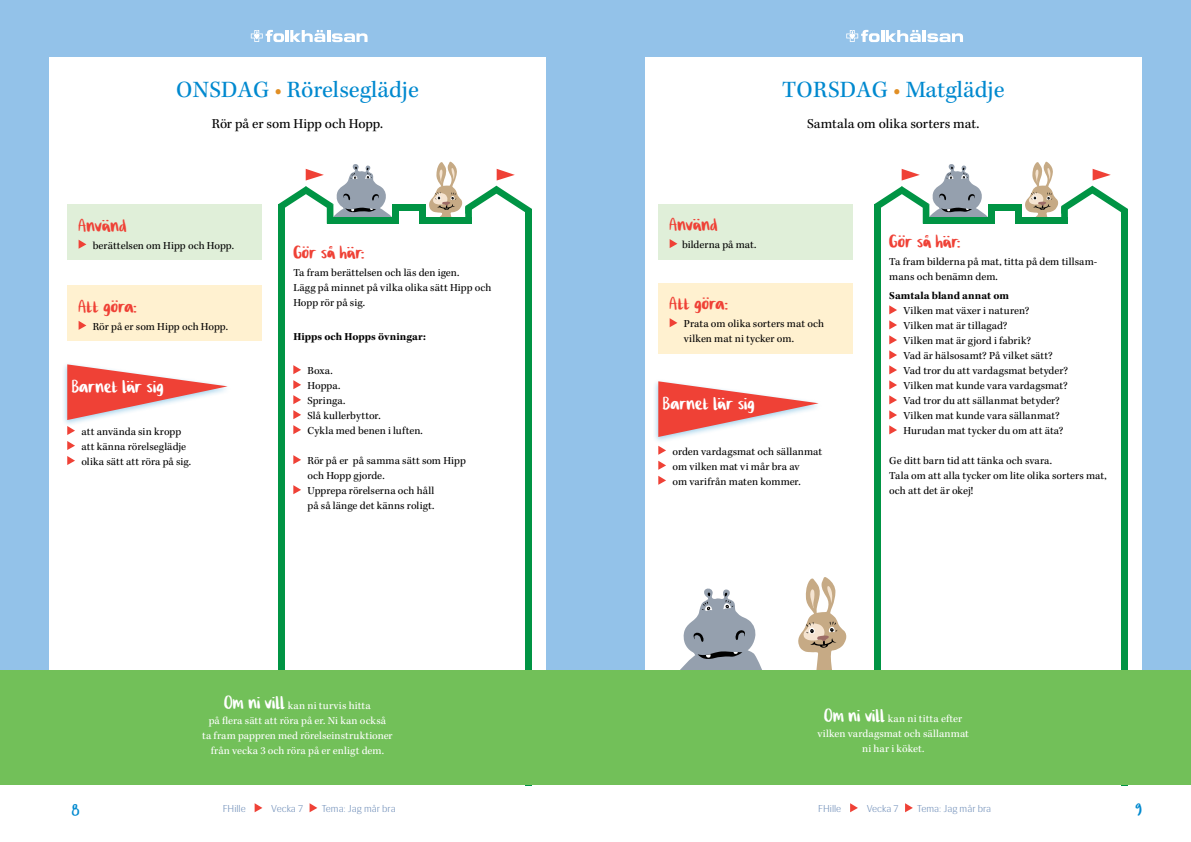
<style>
.page{position:relative;width:1191px;height:842px;background:#fff}
.page>*{position:absolute;margin:0;border:0;box-sizing:border-box;transform-origin:0 0}
.t1{font:24px "Kepler Std";letter-spacing:.005em;color:#0089cf}
.t2{font:23px "Cilla F Hscript";letter-spacing:.005em;color:#ef4136}
.t3{font:23px "Cilla F Hscript";letter-spacing:.005em;color:#fff}
.t4{font:22px "Cilla F Hscript";color:#0089cf}
.t5{font:14px "Kepler Std";color:#000}
.t6{font:11px/15px "Kepler Std";letter-spacing:.005em;color:#000}
.t7{font:11px/15px "Kepler Std";letter-spacing:.005em;color:#fff;text-align:center}
.t8{font:700 11px "Kepler Std";letter-spacing:.005em;color:#000}
.t9{font:300 10px "Siri";color:#6e8db8}
.s1{color:#e18f25}
.s2{font-family:"Cilla F Hscript";font-size:23px}
</style>
<div class="page">
<div style="left:0;top:0;width:1191px;height:785px;background:#93c2e9"></div>
<div style="left:49px;top:57px;width:497px;height:728px;background:#fff"></div>
<div style="left:645px;top:57px;width:496px;height:728px;background:#fff"></div>
<svg style="left:255px;top:803px;width:7px;height:9px"></svg>
<svg style="left:309px;top:803px;width:8px;height:9px"></svg>
<svg style="left:850px;top:803px;width:8px;height:9px"></svg>
<svg style="left:905px;top:803px;width:8px;height:9px"></svg>
<svg style="left:251px;top:30px;width:33px;height:12px"></svg>
<hr style="left:285px;top:30px;width:4px;height:12px;background:#fff">
<svg style="left:290px;top:30px;width:77px;height:12px"></svg>
<svg style="left:846px;top:30px;width:117px;height:12px"></svg>
<div style="left:327px;top:217px;width:72px;height:7px;background:#009444"></div>
<div style="left:419px;top:217px;width:53px;height:7px;background:#009444"></div>
<div style="left:392px;top:204px;width:34px;height:6px;background:#009444"></div>
<div style="left:419px;top:204px;width:7px;height:19px;background:#009444"></div>
<div style="left:392px;top:204px;width:7px;height:19px;background:#009444"></div>
<svg style="left:278px;top:164px;width:114px;height:60px"></svg>
<svg style="left:429px;top:161px;width:103px;height:56px"></svg>
<div style="left:525px;top:209px;width:7px;height:576px;background:#009444"></div>
<div style="left:278px;top:205px;width:7px;height:580px;background:#009444"></div>
<div style="left:922px;top:217px;width:72px;height:7px;background:#009444"></div>
<div style="left:1015px;top:217px;width:52px;height:7px;background:#009444"></div>
<div style="left:988px;top:204px;width:33px;height:6px;background:#009444"></div>
<div style="left:1015px;top:204px;width:6px;height:19px;background:#009444"></div>
<div style="left:988px;top:204px;width:6px;height:19px;background:#009444"></div>
<svg style="left:874px;top:164px;width:114px;height:60px"></svg>
<svg style="left:1025px;top:161px;width:103px;height:63px"></svg>
<div style="left:1121px;top:209px;width:7px;height:576px;background:#009444"></div>
<div style="left:874px;top:205px;width:7px;height:580px;background:#009444"></div>
<svg style="left:293px;top:365px;width:8px;height:9px"></svg>
<svg style="left:293px;top:380px;width:8px;height:9px"></svg>
<svg style="left:293px;top:395px;width:8px;height:9px"></svg>
<svg style="left:293px;top:410px;width:8px;height:9px"></svg>
<svg style="left:293px;top:425px;width:8px;height:9px"></svg>
<svg style="left:293px;top:455px;width:8px;height:9px"></svg>
<svg style="left:293px;top:485px;width:8px;height:9px"></svg>
<svg style="left:889px;top:305px;width:8px;height:9px"></svg>
<svg style="left:889px;top:320px;width:8px;height:9px"></svg>
<svg style="left:889px;top:335px;width:8px;height:9px"></svg>
<svg style="left:889px;top:350px;width:8px;height:9px"></svg>
<svg style="left:889px;top:365px;width:8px;height:9px"></svg>
<svg style="left:889px;top:380px;width:8px;height:9px"></svg>
<svg style="left:889px;top:395px;width:8px;height:9px"></svg>
<svg style="left:889px;top:410px;width:8px;height:9px"></svg>
<svg style="left:889px;top:425px;width:8px;height:9px"></svg>
<div style="left:658px;top:204px;width:194px;height:55px;background:#e0efd9"></div>
<svg style="left:669px;top:239px;width:8px;height:9px"></svg>
<div style="left:61px;top:361px;width:170px;height:66px;background:#1c90cf;opacity:.4"></div>
<svg style="left:67px;top:364px;width:161px;height:56px"></svg>
<svg style="left:67px;top:426px;width:8px;height:9px"></svg>
<svg style="left:67px;top:441px;width:8px;height:9px"></svg>
<svg style="left:67px;top:456px;width:8px;height:9px"></svg>
<div style="left:67px;top:204px;width:194px;height:56px;background:#e0efd9"></div>
<svg style="left:79px;top:240px;width:7px;height:9px"></svg>
<div style="left:67px;top:285px;width:194px;height:56px;background:#fff1d0"></div>
<svg style="left:79px;top:321px;width:7px;height:9px"></svg>
<div style="left:652px;top:378px;width:170px;height:66px;background:#1c90cf;opacity:.4"></div>
<svg style="left:658px;top:381px;width:160px;height:56px"></svg>
<svg style="left:658px;top:446px;width:8px;height:9px"></svg>
<svg style="left:658px;top:461px;width:8px;height:9px"></svg>
<svg style="left:658px;top:476px;width:8px;height:9px"></svg>
<div style="left:658px;top:283px;width:194px;height:71px;background:#fff1d0"></div>
<svg style="left:669px;top:318px;width:8px;height:9px"></svg>
<svg style="left:680px;top:588px;width:82px;height:82px"></svg>
<svg style="left:798px;top:577px;width:48px;height:93px"></svg>
<div style="left:0;top:670px;width:1191px;height:115px;background:#72c059"></div>
<h1 class="t1" style="left:176px;top:75px;width:244px">ONSDAG <span class="s1">•</span> Rörelseglädje</h1>
<p class="t5" style="left:212px;top:115px;width:173px">Rör på er som Hipp och Hopp.</p>
<h2 class="t2" style="left:79px;top:212px;width:49px">Använd</h2>
<p class="t6" style="left:93px;top:238px;width:143px">berättelsen om Hipp och Hopp.</p>
<h2 class="t2" style="left:79px;top:293px;width:60px">Att göra:</h2>
<p class="t6" style="left:93px;top:319px;width:137px">Rör på er som Hipp och Hopp.</p>
<h2 class="t3" style="left:72px;top:374px;width:93px">Barnet lär sig</h2>
<p class="t6" style="left:81px;top:424px;width:111px">att använda sin kropp att känna rörelseglädje olika sätt att röra på sig.</p>
<h2 class="t2" style="left:293px;top:240px;width:72px">Gör så här:</h2>
<p class="t6" style="left:293px;top:266px;width:200px">Ta fram berättelsen och läs den igen.<br>Lägg på minnet på vilka olika sätt Hipp och<br>Hopp rör på sig.</p>
<p class="t8" style="left:293px;top:330px;width:134px">Hipps och Hopps övningar:</p>
<p class="t6" style="left:307px;top:364px;width:117px">Boxa.<br>Hoppa.<br>Springa.<br>Slå kullerbyttor.<br>Cykla med benen i luften.</p>
<p class="t6" style="left:307px;top:454px;width:160px">Rör på er på samma sätt som Hipp och Hopp gjorde.<br>Upprepa rörelserna och håll<br>på så länge det känns roligt.</p>
<p class="t7" style="left:202px;top:699px;width:192px"><span class="s2">Om ni vill</span> kan ni turvis hitta<br>på flera sätt att röra på er. Ni kan också<br>ta fram pappren med rörelseinstruktioner från vecka 3 och röra på er enligt dem.</p>
<h1 class="t1" style="left:782px;top:75px;width:224px">TORSDAG <span class="s1">•</span> Matglädje</h1>
<p class="t5" style="left:807px;top:115px;width:174px">Samtala om olika sorters mat.</p>
<h2 class="t2" style="left:669px;top:212px;width:49px">Använd</h2>
<p class="t6" style="left:682px;top:238px;width:76px">bilderna på mat.</p>
<h2 class="t2" style="left:669px;top:291px;width:60px">Att göra:</h2>
<p class="t6" style="left:684px;top:317px;width:142px">Prata om olika sorters mat och vilken mat ni tycker om.</p>
<h2 class="t3" style="left:663px;top:391px;width:93px">Barnet lär sig</h2>
<p class="t6" style="left:672px;top:444px;width:151px">orden vardagsmat och sällanmat om vilken mat vi mår bra av<br>om varifrån maten kommer.</p>
<h2 class="t2" style="left:889px;top:229px;width:72px">Gör så här:</h2>
<p class="t6" style="left:889px;top:255px;width:209px">Ta fram bilderna på mat, titta på dem tillsam&shy;mans och benämn dem.</p>
<p class="t8" style="left:889px;top:290px;width:121px">Samtala bland annat om</p>
<p class="t6" style="left:903px;top:304px;width:166px">Vilken mat växer i naturen?<br>Vilken mat är tillagad?<br>Vilken mat är gjord i fabrik?<br>Vad är hälsosamt? På vilket sätt?<br>Vad tror du att vardagsmat betyder?<br>Vilken mat kunde vara vardagsmat?<br>Vad tror du att sällanmat betyder?<br>Vilken mat kunde vara sällanmat?<br>Hurudan mat tycker du om att äta?</p>
<p class="t6" style="left:889px;top:454px;width:219px">Ge ditt barn tid att tänka och svara.<br>Tala om att alla tycker om lite olika sorters mat, och att det är okej!</p>
<p class="t7" style="left:817px;top:711px;width:153px"><span class="s2">Om ni vill</span> kan ni titta efter vilken vardagsmat och sällanmat ni har i köket.</p>
<h3 class="t4" style="left:72px;top:797px;width:9px">8</h3>
<p class="t9" style="left:223px;top:803px;width:25px">FHille</p>
<p class="t9" style="left:271px;top:803px;width:33px">Vecka 7</p>
<p class="t9" style="left:322px;top:803px;width:75px">Tema: Jag mår bra</p>
<p class="t9" style="left:818px;top:803px;width:25px">FHille</p>
<p class="t9" style="left:866px;top:803px;width:33px">Vecka 7</p>
<p class="t9" style="left:917px;top:803px;width:75px">Tema: Jag mår bra</p>
<h3 class="t4" style="left:1135px;top:797px;width:8px">9</h3>
</div>
